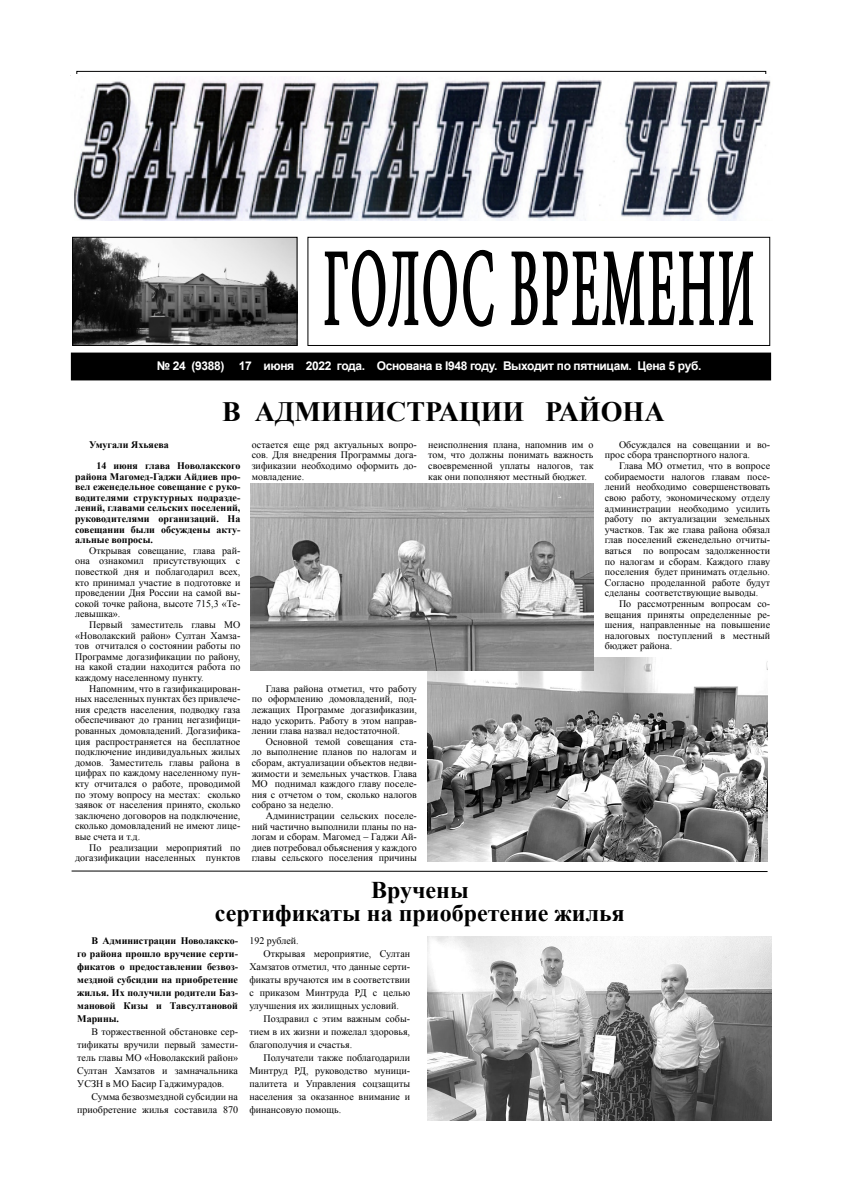
<style>
.page{position:relative;width:842px;height:1191px;background:#fff}
.page>*{position:absolute;margin:0;border:0;box-sizing:border-box;transform-origin:0 0}
.t1{font:110.5px "Minion Pro";letter-spacing:.06em;color:#000;scale:.44 1}
.t2{font:700 28px "Times New Roman";color:#000}
.t3{font:700 24px/23px "Times New Roman";color:#000;text-align:center}
.t4{font:700 12px "Arial";letter-spacing:-.03em;color:#fff}
.t5{font:10px/10.6px "Times New Roman";color:#000;text-align:justify}
.t6{font:700 10px/10.6px "Times New Roman";color:#000;text-align:justify}
</style>
<div class="page">
<div style="left:76px;top:71px;width:690px;height:32px;border:1px solid #000"></div>
<img style="left:427px;top:658px;width:340px;height:203px">
<div style="left:71px;top:74px;width:706px;height:147px;background:#fff"></div>
<img style="left:74px;top:80px;width:697px;height:140px">
<img style="left:74px;top:239px;width:222px;height:105px">
<div style="left:72px;top:237px;width:226px;height:109px;border:1px solid #000"></div>
<div style="left:307px;top:237px;width:463px;height:109px;border:1px solid #000"></div>
<svg style="left:324px;top:249px;width:170px;height:78px"></svg>
<svg style="left:511px;top:251px;width:88px;height:75px"></svg>
<svg style="left:601px;top:251px;width:44px;height:870px"></svg>
<svg style="left:648px;top:251px;width:106px;height:75px"></svg>
<div style="left:71px;top:353px;width:700px;height:27px;background:#000"></div>
<div style="left:71px;top:352px;width:700px;height:28px;border:1px solid #000"></div>
<img style="left:250px;top:483px;width:344px;height:187px">
<img style="left:427px;top:936px;width:344px;height:184px">
<svg style="left:71px;top:870px;width:697px;height:2px"></svg>
<h1 class="t1" style="left:323px;top:215px;width:980px">ГОЛОС ВРЕМЕНИ</h1>
<p class="t4" style="left:157px;top:357px;width:546px">№ 24 (9388) 17 июня 2022 года. Основана в I948 году. Выходит по пятницам. Цена 5 руб.</p>
<h2 class="t2" style="left:222px;top:392px;width:444px">В АДМИНИСТРАЦИИ РАЙОНА</h2>
<p class="t6" style="left:96px;top:433px;width:145px;line-height:21.2px;text-indent:-7px">Умугали Яхьяева<br>14 июня глава Новолакского</p>
<p class="t6" style="left:75px;top:470px;width:167px">района Магомед-Гаджи Айдиев про&shy;вел еженедельное совещание с руко&shy;водителями структурных подразде&shy;лений, главами сельских поселений, руководителями организаций. На совещании были обсуждены акту&shy;альные вопросы.</p>
<p class="t5" style="left:75px;top:545px;width:167px;text-indent:14px">Открывая совещание, глава рай&shy;она ознакомил присутствующих с повесткой дня и поблагодарил всех, кто принимал участие в подготовке и проведении Дня России на самой вы&shy;сокой точке района, высоте 715,3 «Те&shy;левышка».</p>
<p class="t5" style="left:75px;top:619px;width:167px;text-indent:14px">Первый заместитель главы МО «Новолакский район» Султан Хамза&shy;тов отчитался о состоянии работы по Программе догазификации по району, на какой стадии находится работа по каждому населенному пункту.</p>
<p class="t5" style="left:75px;top:683px;width:167px;text-indent:14px">Напомним, что в газификацирован&shy;ных населенных пунктах без привлече&shy;ния средств населения, подводку газа обеспечивают до границ негазифици&shy;рованных домовладений. Догазифика&shy;ция распространяется на бесплатное подключение индивидуальных жилых домов. Заместитель главы района в цифрах по каждому населенному пун&shy;кту отчитался о работе, проводимой по этому вопросу на местах: сколько заявок от населения принято, сколько заключено договоров на подключение, сколько домовладений не имеют лице&shy;вые счета и т.д.</p>
<p class="t5" style="left:75px;top:842px;width:167px;text-align:right">По реализации мероприятий по догазификации населенных пунктов</p>
<p class="t5" style="left:252px;top:439px;width:167px">остается еще ряд актуальных вопро&shy;сов. Для внедрения Программы дога&shy;зификазии необходимо оформить до&shy;мовладение.</p>
<p class="t5" style="left:252px;top:683px;width:167px;text-indent:14px">Глава района отметил, что работу по оформлению домовладений, под&shy;лежащих Программе догазификазии, надо ускорить. Работу в этом направ&shy;лении глава назвал недостаточной.</p>
<p class="t5" style="left:252px;top:736px;width:167px;text-indent:14px">Основной темой совещания ста&shy;ло выполнение планов по налогам и сборам, актуализации объектов недви&shy;жимости и земельных участков. Глава МО поднимал каждого главу поселе&shy;ния с отчетом о том, сколько налогов собрано за неделю.</p>
<p class="t5" style="left:252px;top:810px;width:167px;text-indent:14px">Администрации сельских поселе&shy;ний частично выполнили планы по на&shy;логам и сборам. Магомед – Гаджи Ай&shy;диев потребовал объяснения у каждого главы сельского поселения причины</p>
<p class="t5" style="left:428px;top:439px;width:167px">неисполнения плана, напомнив им о том, что должны понимать важность своевременной уплаты налогов, так как они пополняют местный бюджет.</p>
<p class="t5" style="left:605px;top:439px;width:167px;text-indent:14px">Обсуждался на совещании и во&shy;прос сбора транспортного налога.</p>
<p class="t5" style="left:605px;top:460px;width:167px;text-indent:14px">Глава МО отметил, что в вопросе собираемости налогов главам посе&shy;лений необходимо совершенствовать свою работу, экономическому отделу администрации необходимо усилить работу по актуализации земельных участков. Так же глава района обязал глав поселений еженедельно отчиты&shy;ваться по вопросам задолженности по налогам и сборам. Каждого главу поселения будет принимать отдельно.<br>Согласно проделанной работе будут сделаны соответствующие выводы.</p>
<p class="t5" style="left:605px;top:598px;width:167px;text-indent:14px">По рассмотренным вопросам со&shy;вещания приняты определенные ре&shy;шения, направленные на повышение налоговых поступлений в местный бюджет района.</p>
<h3 class="t3" style="left:215px;top:878px;width:411px">Вручены<br>сертификаты на приобретение жилья</h3>
<p class="t6" style="left:77px;top:933px;width:162px;line-height:13px;text-indent:14px">В Администрации Новолакско&shy;го района прошло вручение серти&shy;фикатов о предоставлении безвоз&shy;мездной субсидии на приобретение жилья. Их получили родители Баз&shy;мановой Кизы и Тавсултановой Марины.</p>
<p class="t5" style="left:77px;top:1024px;width:162px;line-height:13px;text-indent:14px">В торжественной обстановке сер&shy;тификаты вручили первый замести&shy;тель главы МО «Новолакский район» Султан Хамзатов и замначальника УСЗН в МО Басир Гаджимурадов.</p>
<p class="t5" style="left:77px;top:1089px;width:162px;line-height:13px;text-align:right">Сумма безвозмездной субсидии на приобретение жилья составила 870</p>
<p class="t5" style="left:249px;top:935px;width:51px">192 рублей.</p>
<p class="t5" style="left:264px;top:948px;width:148px">Открывая мероприятие, Султан</p>
<p class="t5" style="left:249px;top:961px;width:162px">Хамзатов отметил, что данные серти-</p>
<p class="t5" style="left:249px;top:974px;width:162px">фикаты вручаются им в соответствии</p>
<p class="t5" style="left:249px;top:987px;width:162px">с приказом Минтруда РД с целью</p>
<p class="t5" style="left:249px;top:1000px;width:151px">улучшения их жилищных условий.</p>
<p class="t5" style="left:264px;top:1013px;width:148px">Поздравил с этим важным собы-</p>
<p class="t5" style="left:249px;top:1026px;width:162px">тием в их жизни и пожелал здоровья,</p>
<p class="t5" style="left:249px;top:1039px;width:104px">благополучия и счастья.</p>
<p class="t5" style="left:263px;top:1052px;width:148px">Получатели также поблагодарили</p>
<p class="t5" style="left:249px;top:1065px;width:162px">Минтруд РД, руководство муници-</p>
<p class="t5" style="left:249px;top:1078px;width:162px">палитета и Управления соцзащиты</p>
<p class="t5" style="left:249px;top:1091px;width:162px">населения за оказанное внимание и</p>
<p class="t5" style="left:249px;top:1104px;width:94px">финансовую помощь.</p>
</div>
